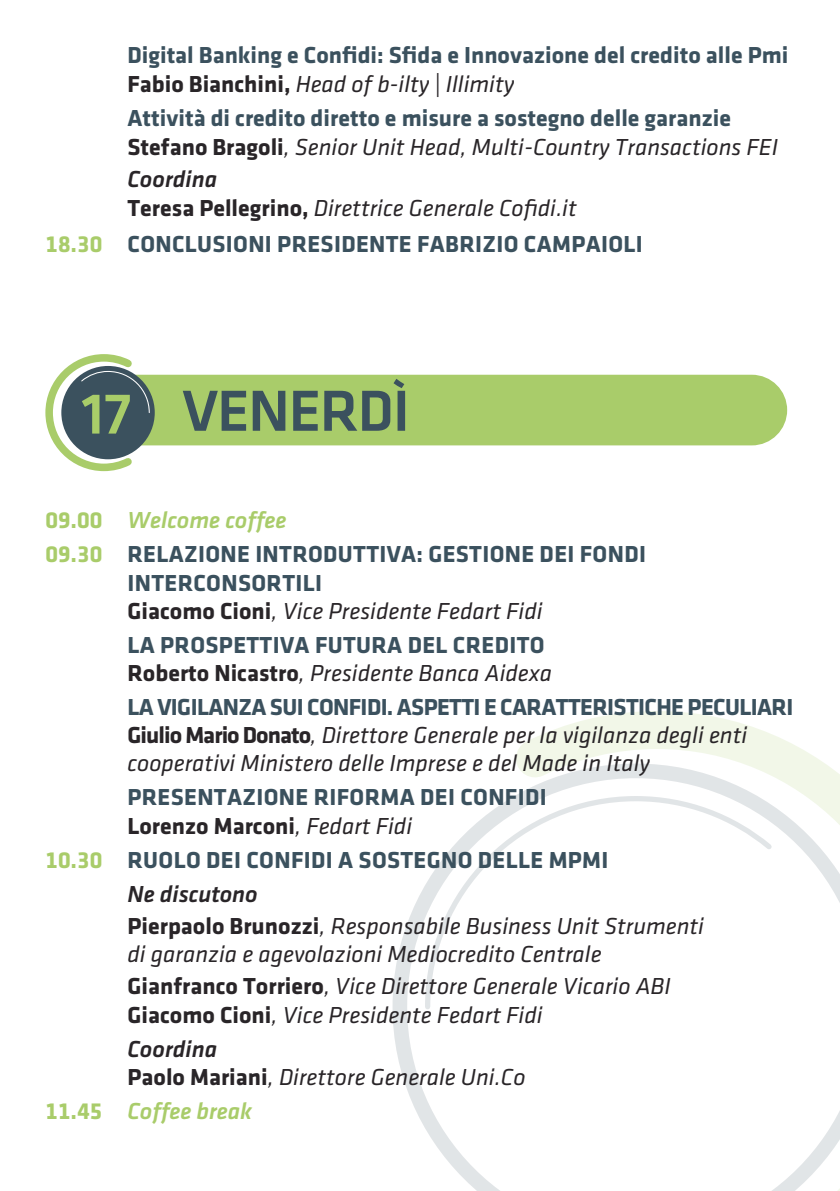
<style>
.page{position:relative;width:840px;height:1191px;background:#fff}
.page>*{position:absolute;margin:0;border:0;box-sizing:border-box;transform-origin:0 0}
.t1{font:500 60px "Klavika Basic";letter-spacing:-.02em;color:#3b515e}
.t2{font:24px/28px "Klavika Regular Italic OSF";color:#292528}
.t3{font:700 24px/34px "Klavika";letter-spacing:.015em;color:#3b515e}
.t4{font:700 24px "Klavika";letter-spacing:-.025em;color:#3b515e}
.t5{font:italic 500 24px "Klavika";color:#292528}
.t6{font:italic 500 24px "Klavika";color:#a9cc6a}
.s1{font-family:"Klavika";font-weight:700}
.s2{color:#a9cc6a}
.s3{color:#a9cd69}
.s4{font-weight:500;font-style:italic;color:#a9cc6a}
.s5{color:#292528}
.s6{font-family:"Klavika Regular Italic OSF";font-weight:400;color:#292528}
.s7{font-weight:500;font-style:italic;color:#292528}
.s8{font-weight:700;font-style:normal}
</style>
<div class="page">
<svg style="left:392px;top:891px;width:91px;height:300px"></svg>
<svg style="left:483px;top:711px;width:356px;height:480px"></svg>
<svg style="left:422px;top:793px;width:354px;height:219px"></svg>
<div style="left:100px;top:375px;width:686px;height:70px;background:#a9cc6a;border-radius:35px"></div>
<svg style="left:45px;top:354px;width:105px;height:118px"></svg>
<p class="t3" style="left:127px;top:38px;width:662px">Digital Banking e Confidi: Sfida e Innovazione del credito alle Pmi</p>
<p class="t2" style="left:127px;top:70px;width:388px"><span class="s1">Fabio Bianchini,</span> Head of b-ilty | Illimity</p>
<p class="t3" style="left:127px;top:101px;width:604px">Attività di credito diretto e misure a sostegno delle garanzie</p>
<p class="t2" style="left:127px;top:133px;width:651px"><span class="s1">Stefano Bragoli</span>, Senior Unit Head, Multi-Country Transactions FEI</p>
<p class="t5" style="left:127px;top:166px;width:91px">Coordina</p>
<p class="t2" style="left:127px;top:194px;width:450px"><span class="s1">Teresa Pellegrino,</span> Direttrice Generale Cofidi.it</p>
<p class="t3" style="left:45px;top:227px;width:598px"><span class="s2">18.30</span> CONCLUSIONI PRESIDENTE FABRIZIO CAMPAIOLI</p>
<h1 class="t1" style="left:81px;top:370px;width:330px"><span class="s3">17</span> VENERDÌ</h1>
<p class="t3" style="left:45px;top:503px;width:601px"><span class="s2">09.00</span> <span class="s4">Welcome coffee<br></span><span class="s2">09.30</span> RELAZIONE INTRODUTTIVA: GESTIONE DEI FONDI</p>
<p class="t3" style="left:127px;top:566px;width:196px">INTERCONSORTILI</p>
<p class="t2" style="left:127px;top:597px;width:416px"><span class="s1">Giacomo Cioni</span>, Vice Presidente Fedart Fidi</p>
<p class="t3" style="left:127px;top:628px;width:418px">LA PROSPETTIVA FUTURA DEL CREDITO</p>
<p class="t2" style="left:127px;top:659px;width:426px"><span class="s1">Roberto Nicastro</span>, Presidente Banca Aidexa</p>
<p class="t4" style="left:127px;top:693px;width:667px">LA VIGILANZA SUI CONFIDI. ASPETTI E CARATTERISTICHE PECULIARI</p>
<p class="t2" style="left:127px;top:721px;width:621px"><span class="s1">Giulio Mario Donato</span>, Direttore Generale per la vigilanza degli enti cooperativi Ministero delle Imprese e del Made in Italy</p>
<p class="t3" style="left:127px;top:782px;width:420px;line-height:28.8px">PRESENTAZIONE RIFORMA DEI CONFIDI<br><span class="s5">Lorenzo Marconi</span><span class="s6">, Fedart Fidi</span></p>
<p class="t3" style="left:127px;top:842px;width:482px;text-indent:-82px"><span class="s2">10.30</span> RUOLO DEI CONFIDI A SOSTEGNO DELLE MPMI<br><span class="s7">Ne discutono</span></p>
<p class="t2" style="left:127px;top:912px;width:577px"><span class="s1">Pierpaolo Brunozzi</span>, Responsabile Business Unit Strumenti di garanzia e agevolazioni Mediocredito Centrale</p>
<p class="t2" style="left:127px;top:971px;width:544px;line-height:28.8px"><span class="s1">Gianfranco Torriero</span>, Vice Direttore Generale Vicario ABI<br><span class="s1">Giacomo Cioni</span>, Vice Presidente Fedart Fidi</p>
<p class="t5" style="left:127px;top:1035px;width:91px">Coordina</p>
<p class="t2" style="left:127px;top:1063px;width:399px"><span class="s1">Paolo Mariani</span>, Direttore Generale Uni.Co</p>
<p class="t6" style="left:45px;top:1097px;width:208px"><span class="s8">11.45</span> Coffee break</p>
</div>
